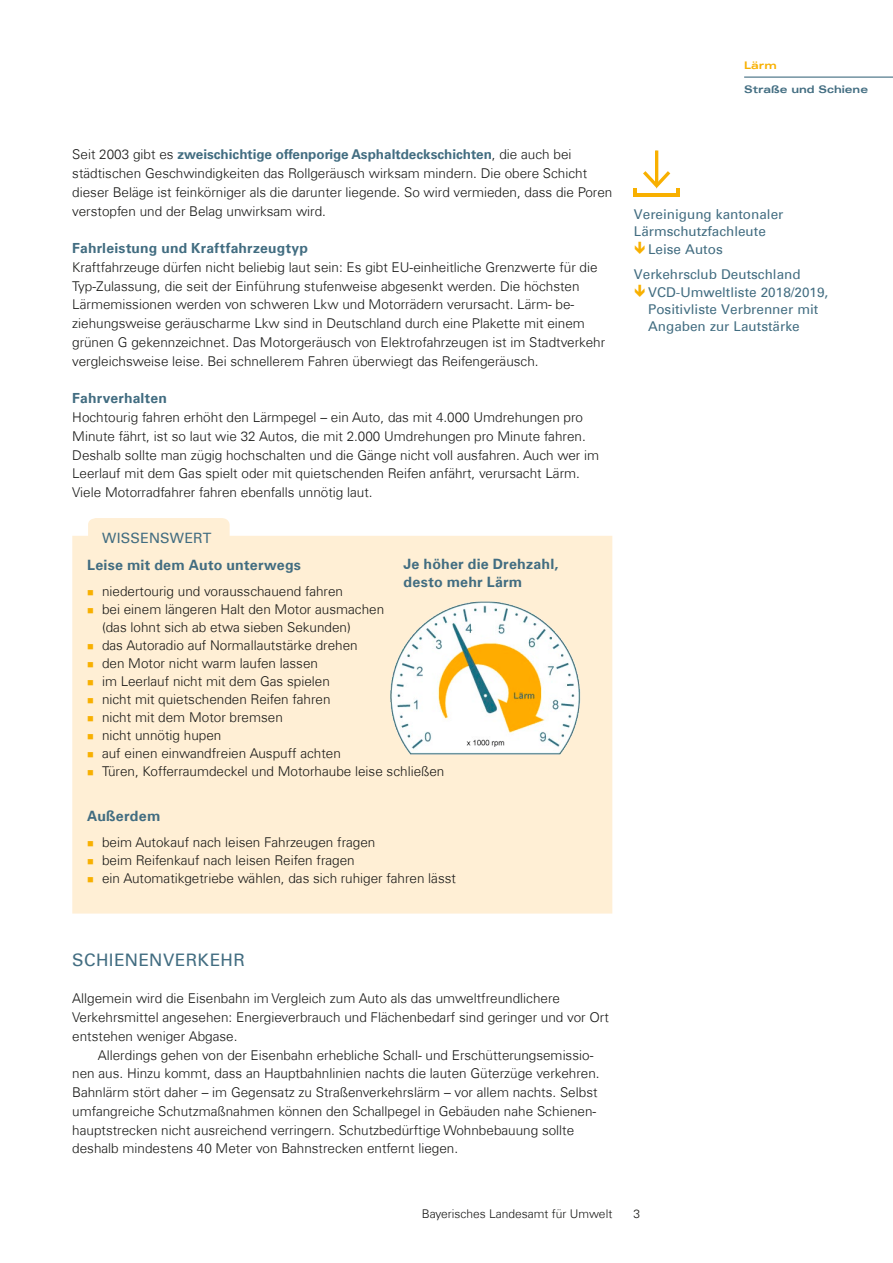
<style>
.page{position:relative;width:893px;height:1263px;background:#fff}
.page>*{position:absolute;margin:0;border:0;box-sizing:border-box;transform-origin:0 0}
.t1{font:17.25px "Univers Com 55 Roman";letter-spacing:.02em;color:#426d81}
.t2{font:700 14.25px/18px "Univers Com 65";letter-spacing:.015em;color:#426d81}
.t3{font:14.25px "Univers Com 55 Roman";letter-spacing:.015em;color:#426d81}
.t4{font:700 13.95px "Univers Com 65";letter-spacing:.015em;color:#426d81}
.Fließ_Thema{font:300 13.5px/18.8px "Univers Com 45";color:#171715}
.t5{font:13.5px/17.2px "Univers Com 55 Roman";color:#426d81}
.t6{font:300 12px "Univers Com 45";color:#171715}
.t7{font:10.5px "Univers Com 63 Bold Ext";color:#426d81}
.t8{font:10.5px "Univers Com 63 Bold Ext";color:#f8b000}
.s1{font-family:"Univers Com 65";font-weight:700;color:#426d81}
</style>
<div class="page">
<hr style="left:634px;top:193px;width:46px;height:4px;background:#f8b000">
<svg style="left:634px;top:188px;width:3px;height:5px"></svg>
<svg style="left:676px;top:188px;width:4px;height:5px"></svg>
<hr style="left:655px;top:150px;width:3px;height:34px;background:#f8b000">
<svg style="left:643px;top:171px;width:27px;height:17px"></svg>
<div style="left:72px;top:518px;width:540px;height:395px;background:#ffefd5"></div>
<img style="left:384px;top:596px;width:202px;height:164px">
<hr style="left:744px;top:77px;width:149px;height:1px;background:#426d81">
<svg style="left:88px;top:590px;width:5px;height:6px"></svg>
<svg style="left:88px;top:608px;width:5px;height:6px"></svg>
<svg style="left:88px;top:644px;width:5px;height:6px"></svg>
<svg style="left:88px;top:662px;width:5px;height:6px"></svg>
<svg style="left:88px;top:680px;width:5px;height:6px"></svg>
<svg style="left:88px;top:698px;width:5px;height:6px"></svg>
<svg style="left:88px;top:716px;width:5px;height:6px"></svg>
<svg style="left:88px;top:734px;width:5px;height:6px"></svg>
<svg style="left:88px;top:752px;width:5px;height:6px"></svg>
<svg style="left:88px;top:770px;width:5px;height:6px"></svg>
<svg style="left:88px;top:841px;width:5px;height:6px"></svg>
<svg style="left:88px;top:859px;width:5px;height:6px"></svg>
<svg style="left:88px;top:877px;width:5px;height:6px"></svg>
<p class="t8" style="left:744px;top:59px;width:34px">Lärm</p>
<p class="Fließ_Thema" style="left:72px;top:145px;width:542px">Seit 2003 gibt es <span class="s1">zweischichtige offenporige Asphaltdeckschichten</span>, die auch bei städtischen Geschwindigkeiten das Rollgeräusch wirksam mindern. Die obere Schicht dieser Beläge ist feinkörniger als die darunter liegende. So wird vermieden, dass die Poren verstopfen und der Belag unwirksam wird.</p>
<p class="t4" style="left:72px;top:240px;width:237px">Fahrleistung und Kraftfahrzeugtyp</p>
<p class="Fließ_Thema" style="left:72px;top:258px;width:534px">Kraftfahrzeuge dürfen nicht beliebig laut sein: Es gibt EU-einheitliche Grenzwerte für die Typ-Zulassung, die seit der Einführung stufenweise abgesenkt werden. Die höchsten Lärmemissionen werden von schweren Lkw und Motorrädern verursacht. Lärm- be&shy;ziehungsweise geräuscharme Lkw sind in Deutschland durch eine Plakette mit einem grünen G gekennzeichnet. Das Motorgeräusch von Elektrofahrzeugen ist im Stadtverkehr vergleichsweise leise. Bei schnellerem Fahren überwiegt das Reifengeräusch.</p>
<p class="t4" style="left:72px;top:390px;width:96px">Fahrverhalten</p>
<p class="Fließ_Thema" style="left:72px;top:408px;width:528px">Hochtourig fahren erhöht den Lärmpegel – ein Auto, das mit 4.000 Umdrehungen pro Minute fährt, ist so laut wie 32 Autos, die mit 2.000 Umdrehungen pro Minute fahren.<br>Deshalb sollte man zügig hochschalten und die Gänge nicht voll ausfahren. Auch wer im Leerlauf mit dem Gas spielt oder mit quietschenden Reifen anfährt, verursacht Lärm.<br>Viele Motorradfahrer fahren ebenfalls unnötig laut.</p>
<p class="t3" style="left:102px;top:530px;width:111px">WISSENSWERT</p>
<p class="t2" style="left:87px;top:556px;width:215px">Leise mit dem Auto unterwegs</p>
<p class="Fließ_Thema" style="left:102px;top:582px;width:243px">niedertourig und vorausschauend fahren</p>
<p class="Fließ_Thema" style="left:102px;top:600px;width:284px;line-height:18px">bei einem längeren Halt den Motor ausmachen (das lohnt sich ab etwa sieben Sekunden)</p>
<p class="Fließ_Thema" style="left:102px;top:636px;width:257px">das Autoradio auf Normallautstärke drehen</p>
<p class="Fließ_Thema" style="left:102px;top:654px;width:217px">den Motor nicht warm laufen lassen</p>
<p class="Fließ_Thema" style="left:102px;top:672px;width:229px">im Leerlauf nicht mit dem Gas spielen</p>
<p class="Fließ_Thema" style="left:102px;top:690px;width:230px">nicht mit quietschenden Reifen fahren</p>
<p class="Fließ_Thema" style="left:102px;top:708px;width:182px">nicht mit dem Motor bremsen</p>
<p class="Fließ_Thema" style="left:102px;top:726px;width:121px">nicht unnötig hupen</p>
<p class="Fließ_Thema" style="left:102px;top:744px;width:240px">auf einen einwandfreien Auspuff achten</p>
<p class="Fließ_Thema" style="left:102px;top:762px;width:344px">Türen, Kofferraumdeckel und Motorhaube leise schließen</p>
<p class="t2" style="left:87px;top:807px;width:75px">Außerdem</p>
<p class="Fließ_Thema" style="left:102px;top:833px;width:275px">beim Autokauf nach leisen Fahrzeugen fragen</p>
<p class="Fließ_Thema" style="left:102px;top:851px;width:254px">beim Reifenkauf nach leisen Reifen fragen</p>
<p class="Fließ_Thema" style="left:102px;top:869px;width:355px">ein Automatikgetriebe wählen, das sich ruhiger fahren lässt</p>
<p class="t2" style="left:404px;top:555px;width:156px">Je höher die Drehzahl, desto mehr Lärm</p>
<p class="t7" style="left:744px;top:84px;width:125px">Straße und Schiene</p>
<p class="t5" style="left:634px;top:206px;width:151px">Vereinigung kantonaler</p>
<p class="t5" style="left:634px;top:223px;width:134px">Lärmschutzfachleute</p>
<p class="t5" style="left:648px;top:240px;width:76px">Leise Autos</p>
<p class="t5" style="left:648px;top:266px;width:182px;text-indent:-14px">Verkehrsclub Deutschland<br>VCD-Umweltliste 2018/2019,<br>Positivliste Verbrenner mit<br>Angaben zur Lautstärke</p>
<p class="t1" style="left:72px;top:949px;width:174px">SCHIENENVERKEHR</p>
<p class="Fließ_Thema" style="left:72px;top:989px;width:489px">Allgemein wird die Eisenbahn im Vergleich zum Auto als das umweltfreundlichere</p>
<p class="Fließ_Thema" style="left:72px;top:1008px;width:538px">Verkehrsmittel angesehen: Energieverbrauch und Flächenbedarf sind geringer und vor Ort</p>
<p class="Fließ_Thema" style="left:72px;top:1027px;width:167px">entstehen weniger Abgase.</p>
<p class="Fließ_Thema" style="left:98px;top:1045px;width:497px">Allerdings gehen von der Eisenbahn erhebliche Schall- und Erschütterungsemissio-</p>
<p class="Fließ_Thema" style="left:72px;top:1064px;width:529px">nen aus. Hinzu kommt, dass an Hauptbahnlinien nachts die lauten Güterzüge verkehren.</p>
<p class="Fließ_Thema" style="left:72px;top:1083px;width:527px">Bahnlärm stört daher – im Gegensatz zu Straßenverkehrslärm – vor allem nachts. Selbst</p>
<p class="Fließ_Thema" style="left:72px;top:1102px;width:525px">umfangreiche Schutzmaßnahmen können den Schallpegel in Gebäuden nahe Schienen-</p>
<p class="Fließ_Thema" style="left:72px;top:1120px;width:503px">hauptstrecken nicht ausreichend verringern. Schutzbedürftige Wohnbebauung sollte</p>
<p class="Fließ_Thema" style="left:72px;top:1139px;width:387px">deshalb mindestens 40 Meter von Bahnstrecken entfernt liegen.</p>
<p class="t6" style="left:422px;top:1207px;width:192px">Bayerisches Landesamt für Umwelt</p>
<p class="t6" style="left:634px;top:1207px;width:8px">3</p>
</div>
